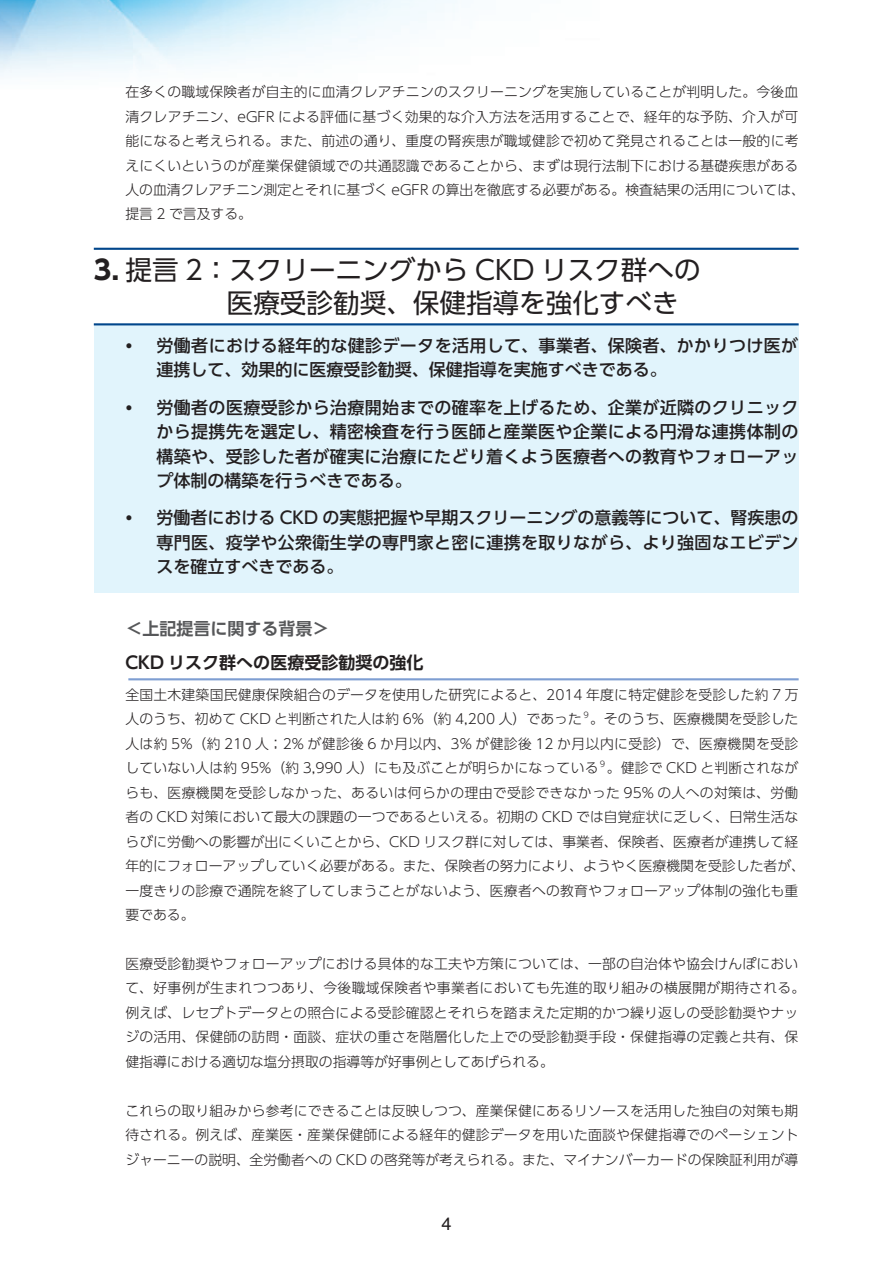
<style>
.page{position:relative;width:893px;height:1263px;background:#fff}
.page>*{position:absolute;margin:0;border:0;box-sizing:border-box;transform-origin:0 0}
.t1{font:26.55px/33px "UD Shin Go Pro";color:#231f20}
.t2{font:18px "Helvetica";color:#231f20}
.t3{font:500 16.95px/24.5px "UD Shin Go Pro";letter-spacing:.02em;color:#231f20;text-align:justify}
.t4{font:700 16.95px "UD Shin Go Pro De";color:#231f20}
.t5{font:700 16.95px "UD Shin Go Pro De";color:#57585a}
.t6{font:300 13.8px/24.5px "UD Shin Go Pro";letter-spacing:.015em;color:#231f20}
.t7{font:300 8.1px "UD Shin Go Pro";color:#231f20}
.s1{font-weight:700}
</style>
<div class="page">
<div style="left:94px;top:324px;width:705px;height:269px;background:#e1f4fc"></div>
<img style="left:0;top:0;width:457px;height:76px">
<hr style="left:94px;top:323px;width:705px;height:2px;background:#01468b">
<hr style="left:94px;top:248px;width:705px;height:2px;background:#01468b">
<hr style="left:128px;top:678px;width:671px;height:2px;background:#7e9ed2">
<p class="t6" style="left:125px;top:79px;width:681px">在多くの職域保険者が自主的に血清クレアチニンのスクリーニングを実施していることが判明した。今後血清クレアチニン、eGFR による評価に基づく効果的な介入方法を活用することで、経年的な予防、介入が可能になると考えられる。また、前述の通り、重度の腎疾患が職域健診で初めて発見されることは一般的に考えにくいというのが産業保健領域での共通認識であることから、まずは現行法制下における基礎疾患がある人の血清クレアチニン測定とそれに基づく eGFR の算出を徹底する必要がある。検査結果の活用については、提言 2 で言及する。</p>
<h1 class="t1" style="left:94px;top:252px;width:608px"><span class="s1">3.</span> 提言 2：スクリーニングから CKD リスク群への　　　　　医療受診勧奨、保健指導を強化すべき</h1>
<p class="t3" style="left:157px;top:333px;width:643px;text-indent:-31px">• 労働者における経年的な健診データを活用して、事業者、保険者、かかりつけ医が連携して、効果的に医療受診勧奨、保健指導を実施すべきである。</p>
<p class="t3" style="left:157px;top:394px;width:643px;text-indent:-31px">• 労働者の医療受診から治療開始までの確率を上げるため、企業が近隣のクリニックから提携先を選定し、精密検査を行う医師と産業医や企業による円滑な連携体制の構築や、受診した者が確実に治療にたどり着くよう医療者への教育やフォローアップ体制の構築を行うべきである。</p>
<p class="t3" style="left:157px;top:505px;width:643px;text-indent:-31px">• 労働者における CKD の実態把握や早期スクリーニングの意義等について、腎疾患の専門医、疫学や公衆衛生学の専門家と密に連携を取りながら、より強固なエビデンスを確立すべきである。</p>
<p class="t5" style="left:125px;top:614px;width:206px">＜上記提言に関する背景＞</p>
<p class="t4" style="left:125px;top:648px;width:299px">CKD リスク群への医療受診勧奨の強化</p>
<p class="t6" style="left:125px;top:682px;width:675px">全国土木建築国民健康保険組合のデータを使用した研究によると、2014 年度に特定健診を受診した約 7 万人のうち、初めて CKD と判断された人は約 6%（約 4,200 人）であった</p>
<p class="t7" style="left:582px;top:708px;width:10px">９</p>
<p class="t6" style="left:125px;top:706px;width:674px;text-align:justify;text-indent:465px">。そのうち、医療機関を受診した人は約 5%（約 210 人；2% が健診後 6 か月以内、3% が健診後 12 か月以内に受診）で、医療機関を受診していない人は約 95%（約 3,990 人）にも及ぶことが明らかになっている</p>
<p class="t7" style="left:599px;top:757px;width:10px">９</p>
<p class="t6" style="left:125px;top:755px;width:681px;text-indent:481px">。健診で CKD と判断されながらも、医療機関を受診しなかった、あるいは何らかの理由で受診できなかった 95% の人への対策は、労働者の CKD 対策において最大の課題の一つであるといえる。初期の CKD では自覚症状に乏しく、日常生活ならびに労働への影響が出にくいことから、CKD リスク群に対しては、事業者、保険者、医療者が連携して経年的にフォローアップしていく必要がある。また、保険者の努力により、ようやく医療機関を受診した者が、一度きりの診療で通院を終了してしまうことがないよう、医療者への教育やフォローアップ体制の強化も重要である。</p>
<p class="t6" style="left:125px;top:951px;width:681px">医療受診勧奨やフォローアップにおける具体的な工夫や方策については、一部の自治体や協会けんぽにおいて、好事例が生まれつつあり、今後職域保険者や事業者においても先進的取り組みの横展開が期待される。例えば、レセプトデータとの照合による受診確認とそれらを踏まえた定期的かつ繰り返しの受診勧奨やナッジの活用、保健師の訪問・面談、症状の重さを階層化した上での受診勧奨手段・保健指導の定義と共有、保健指導における適切な塩分摂取の指導等が好事例としてあげられる。</p>
<p class="t6" style="left:125px;top:1098px;width:675px;text-align:justify">これらの取り組みから参考にできることは反映しつつ、産業保健にあるリソースを活用した独自の対策も期待される。例えば、産業医・産業保健師による経年的健診データを用いた面談や保健指導でのペーシェントジャーニーの説明、全労働者への CKD の啓発等が考えられる。また、マイナンバーカードの保険証利用が導</p>
<h2 class="t2" style="left:441px;top:1209px;width:12px">4</h2>
</div>
